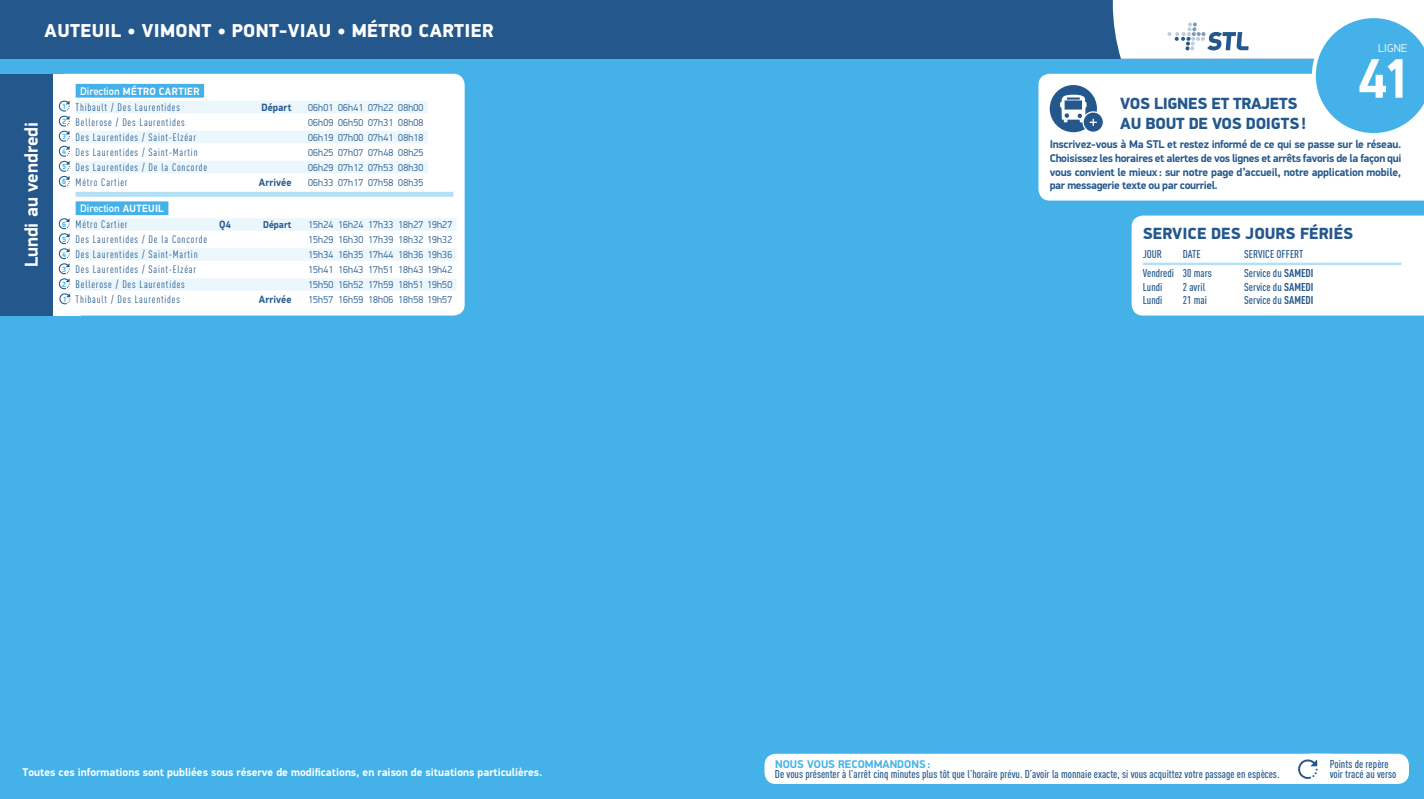
<style>
.page{position:relative;width:1424px;height:799px;background:#fff}
.page>*{position:absolute;margin:0;border:0;box-sizing:border-box;transform-origin:0 0}
.t1{font:700 56px "PF Din Display Pro";color:#fff}
.t2{font:900 18.75px "PF Din Display Pro";letter-spacing:.02em;color:#fff}
.t3{font:700 18.75px "PF Din Display Pro";color:#fff}
.t4{font:900 16.25px/19.5px "PF Din Display Pro";letter-spacing:-.02em;color:#24588d}
.t5{font:900 16.25px "PF Din Display Pro";color:#24588d}
.t6{font:300 11.38px "PF Din Display Pro";letter-spacing:.02em;color:#fff}
.t7{font:500 11.25px/10px "DIN Cond";color:#24588d}
.t8{font:700 11.25px/13.8px "PF Din Display Pro";letter-spacing:-.02em;color:#24588d;text-align:justify}
.t9{font:700 11.25px "PF Din Display Pro";color:#fff}
.t10{font:700 11.25px "PF Din Display Pro";color:#44b2e8}
.t11{font:10.62px "DIN Cond";letter-spacing:.075em;color:#24588d}
.t12{font:700 10.62px "PF Din Display Pro";letter-spacing:.045em;color:#fff;scale:.95 1}
.t13{font:700 10.62px "PF Din Display Pro";letter-spacing:.005em;color:#24588d;scale:.95 1}
.t14{font:700 10.62px "DIN Alternate";color:#fff}
.t15{font:300 10px "PF Din Display Pro";letter-spacing:.02em;color:#24588d}
.t16{font:700 10px "PF Din Display Pro";color:#24588d;scale:.95 1}
.t17{font:700 7.75px "PF Din Display Pro";color:#44b2e8}
.t18{font:700 7.5px/15px "PF Din Display Pro";color:#44b2e8}
.s1{font-family:"DIN Alternate"}
.s2{font-family:"PF Din Display Pro"}
.s3{font-size:10px}
.s4{font-weight:700}
</style>
<div class="page">
<div style="left:0;top:59px;width:1423px;height:740px;background:#44b2e8"></div>
<div style="left:1038px;top:74px;width:385px;height:127px;background:#fff"></div>
<svg style="left:1049px;top:85px;width:47px;height:47px"></svg>
<div style="left:1082px;top:112px;width:21px;height:20px;background:#24588d;border-radius:50%"></div>
<div style="left:1082px;top:111px;width:21px;height:22px;border:1px solid #fff;border-radius:50%"></div>
<svg style="left:1059px;top:73px;width:37px;height:681px"></svg>
<div style="left:764px;top:754px;width:577px;height:30px;background:#fff;border-radius:11px"></div>
<div style="left:1297px;top:753px;width:111px;height:31px;background:#fff;border-radius:11px"></div>
<svg style="left:1298px;top:759px;width:19px;height:20px"></svg>
<div style="left:1131px;top:216px;width:292px;height:99px;background:#fff"></div>
<hr style="left:1142px;top:263px;width:259px;height:2px;background:#b4e0f6">
<div style="left:0;top:74px;width:80px;height:241px;background:#fff"></div>
<div style="left:70px;top:74px;width:394px;height:241px;background:#fff"></div>
<div style="left:76px;top:84px;width:128px;height:14px;background:#44b2e8"></div>
<div style="left:76px;top:101px;width:351px;height:12px;background:#ecf7fd"></div>
<div style="left:76px;top:116px;width:351px;height:12px;background:#fff"></div>
<div style="left:76px;top:131px;width:351px;height:12px;background:#ecf7fd"></div>
<div style="left:76px;top:146px;width:351px;height:12px;background:#fff"></div>
<div style="left:76px;top:161px;width:351px;height:12px;background:#ecf7fd"></div>
<div style="left:76px;top:176px;width:351px;height:12px;background:#fff"></div>
<div style="left:76px;top:201px;width:92px;height:14px;background:#44b2e8"></div>
<div style="left:76px;top:192px;width:377px;height:5px;background:#b4e0f6"></div>
<div style="left:76px;top:218px;width:380px;height:13px;background:#ecf7fd"></div>
<div style="left:76px;top:233px;width:380px;height:13px;background:#fff"></div>
<div style="left:76px;top:248px;width:380px;height:13px;background:#ecf7fd"></div>
<div style="left:76px;top:263px;width:380px;height:13px;background:#fff"></div>
<div style="left:76px;top:278px;width:380px;height:13px;background:#ecf7fd"></div>
<div style="left:76px;top:293px;width:380px;height:13px;background:#fff"></div>
<div style="left:0;top:74px;width:53px;height:241px;background:#24588d"></div>
<div style="left:57px;top:99px;width:14px;height:14px;background:#fff;border-radius:50%"></div>
<div style="left:57px;top:144px;width:14px;height:14px;background:#fff;border-radius:50%"></div>
<div style="left:57px;top:114px;width:14px;height:14px;background:#fff;border-radius:50%"></div>
<div style="left:57px;top:159px;width:14px;height:14px;background:#fff;border-radius:50%"></div>
<div style="left:57px;top:129px;width:14px;height:14px;background:#fff;border-radius:50%"></div>
<div style="left:57px;top:174px;width:14px;height:14px;background:#fff;border-radius:50%"></div>
<svg style="left:58px;top:100px;width:12px;height:87px"></svg>
<div style="left:57px;top:232px;width:14px;height:13px;background:#fff;border-radius:50%"></div>
<div style="left:57px;top:247px;width:14px;height:13px;background:#fff;border-radius:50%"></div>
<div style="left:57px;top:277px;width:14px;height:13px;background:#fff;border-radius:50%"></div>
<div style="left:57px;top:217px;width:14px;height:13px;background:#fff;border-radius:50%"></div>
<div style="left:57px;top:262px;width:14px;height:13px;background:#fff;border-radius:50%"></div>
<svg style="left:58px;top:292px;width:14px;height:13px"></svg>
<svg style="left:58px;top:218px;width:12px;height:86px"></svg>
<div style="left:0;top:0;width:1423px;height:59px;background:#24588d"></div>
<svg style="left:1112px;top:0;width:311px;height:137px"></svg>
<h2 class="t2" style="left:45px;top:19px;width:450px">AUTEUIL • VIMONT • PONT-VIAU • MÉTRO CARTIER</h2>
<h2 class="t3" style="left:20px;top:267px;width:147px;rotate:-90deg">Lundi au vendredi</h2>
<p class="t18" style="left:62px;top:99px;width:6px">1</p>
<p class="t18" style="left:62px;top:144px;width:6px">4</p>
<p class="t17" style="left:62px;top:117px;width:6px">2</p>
<p class="t18" style="left:62px;top:159px;width:6px">5</p>
<p class="t18" style="left:62px;top:129px;width:6px">3</p>
<p class="t18" style="left:62px;top:174px;width:6px">6</p>
<p class="t18" style="left:62px;top:217px;width:6px">6</p>
<p class="t18" style="left:62px;top:262px;width:6px">3</p>
<p class="t18" style="left:63px;top:292px;width:6px">1</p>
<p class="t18" style="left:62px;top:232px;width:6px">5<br>4</p>
<p class="t18" style="left:62px;top:277px;width:6px">2</p>
<p class="t12" style="left:80px;top:84px;width:111px"><span class="s1">Direction</span> MÉTRO CARTIER</p>
<p class="t11" style="left:76px;top:101px;width:106px">Thibault / Des Laurentides</p>
<p class="t13" style="left:261px;top:101px;width:33px">Départ</p>
<p class="t15" style="left:308px;top:102px;width:117px">06h01 06h41 07h22 08h00</p>
<p class="t11" style="left:76px;top:116px;width:111px">Bellerose / Des Laurentides</p>
<p class="t15" style="left:308px;top:117px;width:117px">06h09 06h50 07h31 08h08</p>
<p class="t11" style="left:76px;top:131px;width:122px">Des Laurentides / Saint-Elzéar</p>
<p class="t15" style="left:308px;top:132px;width:117px">06h19 07h00 07h41 08h18</p>
<p class="t11" style="left:76px;top:146px;width:123px">Des Laurentides / Saint-Martin</p>
<p class="t15" style="left:308px;top:147px;width:117px">06h25 07h07 07h48 08h25</p>
<p class="t11" style="left:76px;top:161px;width:133px">Des Laurentides / De la Concorde</p>
<p class="t15" style="left:308px;top:162px;width:117px">06h29 07h12 07h53 08h30</p>
<p class="t11" style="left:76px;top:176px;width:53px">Métro Cartier</p>
<p class="t13" style="left:231px;top:176px;width:20px">A</p>
<p class="t13" style="left:265px;top:176px;width:29px">rrivée</p>
<p class="t15" style="left:308px;top:177px;width:117px">06h33 07h17 07h58 08h35</p>
<p class="t14" style="left:80px;top:200px;width:65px">Direction <span class="s2">AUTEUI</span></p>
<p class="t12" style="left:158px;top:202px;width:7px">L</p>
<p class="t11" style="left:76px;top:218px;width:53px">Métro Cartier</p>
<p class="t13" style="left:219px;top:218px;width:14px">Q<span class="s3">4</span></p>
<p class="t16" style="left:263px;top:219px;width:31px">Départ</p>
<p class="t15" style="left:308px;top:219px;width:146px">15h24 16h24 17h33 18h27 19h27</p>
<p class="t11" style="left:76px;top:233px;width:133px">Des Laurentides / De la Concorde</p>
<p class="t15" style="left:308px;top:234px;width:146px">15h29 16h30 17h39 18h32 19h32</p>
<p class="t11" style="left:76px;top:248px;width:123px">Des Laurentides / Saint-Martin</p>
<p class="t15" style="left:308px;top:249px;width:146px">15h34 16h35 17h44 18h36 19h36</p>
<p class="t11" style="left:76px;top:263px;width:122px">Des Laurentides / Saint-Elzéar</p>
<p class="t15" style="left:308px;top:264px;width:146px">15h41 16h43 17h51 18h43 19h42</p>
<p class="t11" style="left:76px;top:278px;width:111px">Bellerose / Des Laurentides</p>
<p class="t15" style="left:308px;top:279px;width:146px">15h50 16h52 17h59 18h51 19h50</p>
<p class="t11" style="left:76px;top:293px;width:106px">Thibault / Des Laurentides</p>
<p class="t13" style="left:231px;top:293px;width:20px">A</p>
<p class="t13" style="left:265px;top:293px;width:29px">rrivée</p>
<p class="t15" style="left:308px;top:294px;width:146px">15h57 16h59 18h06 18h58 19h57</p>
<p class="t9" style="left:22px;top:766px;width:521px">Toutes ces informations sont publiées sous réserve de modifications, en raison de situations particulières.</p>
<p class="t6" style="left:1377px;top:42px;width:31px">LIGNE</p>
<h1 class="t1" style="left:1357px;top:45px;width:56px">41</h1>
<h3 class="t4" style="left:1120px;top:94px;width:187px">VOS LIGNES ET TRAJETS<br>AU BOUT DE VOS DOIGTS!</h3>
<p class="t8" style="left:1049px;top:138px;width:353px">I nscrivez-vous à Ma STL et restez informé de ce qui se passe sur le réseau.<br>Choisissez les horaires et alertes de vos lignes et arrêts favoris de la façon qui vous convient le mieux: sur notre page d’accueil, notre application mobile, par messagerie texte ou par courriel.</p>
<h3 class="t5" style="left:1142px;top:223px;width:212px">SERVICE DES JOURS FÉRIÉS</h3>
<p class="t7" style="left:1142px;top:249px;width:21px">JOUR</p>
<p class="t7" style="left:1182px;top:249px;width:19px">DATE</p>
<p class="t7" style="left:1243px;top:249px;width:61px">SERVICE OFFERT</p>
<p class="t7" style="left:1142px;top:268px;width:70px">Vendredi 30 mars</p>
<p class="t7" style="left:1243px;top:268px;width:71px">Service du <span class="s4">SAMEDI</span></p>
<p class="t7" style="left:1142px;top:281px;width:21px">Lundi</p>
<p class="t7" style="left:1182px;top:281px;width:24px">2 avril</p>
<p class="t7" style="left:1243px;top:281px;width:71px">Service du <span class="s4">SAMEDI</span></p>
<p class="t7" style="left:1142px;top:295px;width:21px">Lundi</p>
<p class="t7" style="left:1182px;top:295px;width:26px">21 mai</p>
<p class="t7" style="left:1243px;top:295px;width:71px">Service du <span class="s4">SAMEDI</span></p>
<p class="t10" style="left:775px;top:757px;width:157px">NOUS VOUS RECOMMANDONS:</p>
<p class="t7" style="left:774px;top:768px;width:506px">De vous présenter à l’arrêt cinq minutes plus tôt que l’horaire prévu. D’avoir la monnaie exacte, si vous acquittez votre passage en espèces.</p>
<p class="t7" style="left:1329px;top:759px;width:68px">Points de repère voir tracé au verso</p>
</div>
